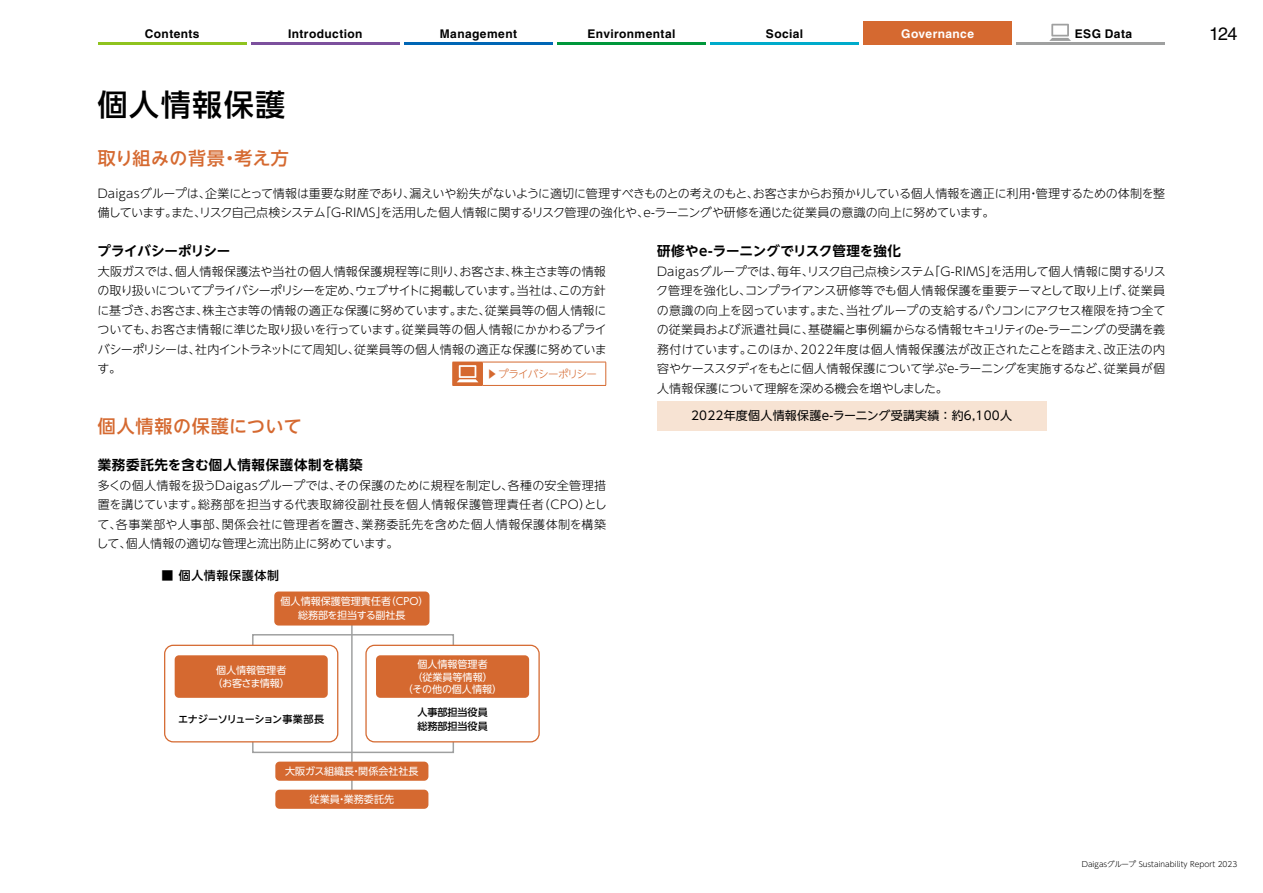
<style>
.page{position:relative;width:1263px;height:893px;background:#fff}
.page>*{position:absolute;margin:0;border:0;box-sizing:border-box;transform-origin:0 0}
.t1{font:500 30px "UD Shin Go NT Pr 6 N";letter-spacing:.05em;color:#000}
.t2{font:500 18px "UD Shin Go NT Pr 6 N";letter-spacing:.025em;color:#d56930}
.t3{font:18px "Helvetica LT Std";color:#000}
.t4{font:700 13.5px "UD Shin Go NT Pr 6 N De";letter-spacing:.05em;color:#000}
.t5{font:700 13.5px "UD Shin Go NT Pr 6 N De";letter-spacing:.015em;color:#000}
.t6{font:700 13.5px "UD Shin Go NT Pr 6 N De";letter-spacing:-.005em;color:#000}
.t7{font:300 12px/19.5px "UD Shin Go NT Pr 6 N";letter-spacing:-.015em;color:#000;text-align:justify}
.t8{font:700 12px "Helvetica LT Std";letter-spacing:.035em;color:#000}
.t9{font:12px "UD Shin Go NT Pr 6 N";letter-spacing:.02em;color:#000}
.t10{font:700 12px "Helvetica LT Std";letter-spacing:.035em;color:#fff}
.t11{font:500 12px "UD Shin Go NT Pr 6 N";letter-spacing:.05em;color:#000}
.t12{font:300 10.5px "UD Shin Go NT Pr 6 N";letter-spacing:-.05em;color:#d56930}
.t13{font:10.05px/13.5px "UD Shin Go NT Pr 6 N";color:#fff;text-align:center}
.t14{font:500 10.05px "UD Shin Go NT Pr 6 N";letter-spacing:-.02em;color:#000}
.t15{font:500 10.05px/13.5px "UD Shin Go NT Pr 6 N";color:#000}
.t16{font:300 7.5px "UD Shin Go NT Pr 6 N";color:#000}
</style>
<div class="page">
<hr style="left:452px;top:385px;width:30px;height:1px;background:#d56930">
<hr style="left:482px;top:362px;width:124px;height:1px;background:#d56930">
<svg style="left:605px;top:362px;width:1px;height:23px"></svg>
<hr style="left:482px;top:385px;width:124px;height:1px;background:#d56930">
<svg style="left:452px;top:362px;width:31px;height:23px"></svg>
<div style="left:657px;top:401px;width:389px;height:30px;background:#f7e3d3"></div>
<div style="left:252px;top:634px;width:202px;height:119px;border:1px solid #9fa0a0"></div>
<div style="left:165px;top:645px;width:173px;height:97px;background:#fff;border-radius:9px"></div>
<div style="left:164px;top:645px;width:174px;height:97px;border:1px solid #d56930;border-radius:9px"></div>
<div style="left:175px;top:655px;width:153px;height:43px;background:#d56930;border-radius:4px"></div>
<div style="left:366px;top:645px;width:173px;height:97px;background:#fff;border-radius:9px"></div>
<div style="left:365px;top:645px;width:175px;height:97px;border:1px solid #d56930;border-radius:9px"></div>
<div style="left:376px;top:655px;width:153px;height:43px;background:#d56930;border-radius:4px"></div>
<hr style="left:351px;top:610px;width:2px;height:190px;background:#9fa0a0">
<div style="left:274px;top:591px;width:155px;height:34px;background:#d56930;border-radius:4px"></div>
<div style="left:275px;top:762px;width:153px;height:19px;background:#d56930;border-radius:4px"></div>
<div style="left:275px;top:790px;width:153px;height:19px;background:#d56930;border-radius:4px"></div>
<div style="left:863px;top:21px;width:149px;height:24px;background:#d56930"></div>
<svg style="left:1049px;top:24px;width:22px;height:17px"></svg>
<hr style="left:98px;top:42px;width:149px;height:3px;background:#8fc31f">
<hr style="left:251px;top:42px;width:149px;height:3px;background:#7c509d">
<hr style="left:404px;top:42px;width:149px;height:3px;background:#0066b5">
<hr style="left:557px;top:42px;width:149px;height:3px;background:#00973b">
<hr style="left:710px;top:42px;width:149px;height:3px;background:#00abcb">
<hr style="left:1016px;top:42px;width:149px;height:3px;background:#9fa0a0">
<p class="t8" style="left:145px;top:26px;width:56px">Contents</p>
<p class="t8" style="left:288px;top:26px;width:76px">Introduction</p>
<p class="t8" style="left:440px;top:26px;width:79px">Management</p>
<p class="t8" style="left:587px;top:26px;width:89px">Environmental</p>
<p class="t8" style="left:766px;top:26px;width:39px">Social</p>
<p class="t10" style="left:901px;top:26px;width:74px">Governance</p>
<p class="t8" style="left:1075px;top:26px;width:59px">ESG Data</p>
<h1 class="t1" style="left:98px;top:80px;width:189px">個人情報保護</h1>
<h2 class="t2" style="left:98px;top:143px;width:193px">取り組みの背景・考え方</h2>
<p class="t7" style="left:98px;top:183px;width:1069px">Daigasグループは、企業にとって情報は重要な財産であり、漏えいや紛失がないように適切に管理すべきものとの考えのもと、お客さまからお預かりしている個人情報を適正に利用・管理するための体制を整備しています。また、リスク自己点検システム「G-RIMS」を活用した個人情報に関するリスク管理の強化や、e-ラーニングや研修を通じた従業員の意識の向上に努めています。</p>
<p class="t6" style="left:97px;top:240px;width:134px">プライバシーポリシー</p>
<p class="t7" style="left:97px;top:261px;width:511px">大阪ガスでは、個人情報保護法や当社の個人情報保護規程等に則り、お客さま、株主さま等の情報の取り扱いについてプライバシーポリシーを定め、ウェブサイトに掲載しています。当社は、この方針に基づき、お客さま、株主さま等の情報の適正な保護に努めています。また、従業員等の個人情報についても、お客さま情報に準じた取り扱いを行っています。従業員等の個人情報にかかわるプライバシーポリシーは、社内イントラネットにて周知し、従業員等の個人情報の適正な保護に努めています。</p>
<p class="t5" style="left:657px;top:240px;width:246px">研修やe-ラーニングでリスク管理を強化</p>
<p class="t7" style="left:656px;top:261px;width:511px">Daigasグループでは、毎年、リスク自己点検システム「G-RIMS」を活用して個人情報に関するリスク管理を強化し、コンプライアンス研修等でも個人情報保護を重要テーマとして取り上げ、従業員の意識の向上を図っています。また、当社グループの支給するパソコンにアクセス権限を持つ全ての従業員および派遣社員に、基礎編と事例編からなる情報セキュリティのe-ラーニングの受講を義務付けています。このほか、2022年度は個人情報保護法が改正されたことを踏まえ、改正法の内容やケーススタディをもとに個人情報保護について学ぶe-ラーニングを実施するなど、従業員が個人情報保護について理解を深める機会を増やしました。</p>
<p class="t9" style="left:691px;top:406px;width:322px">2022年度個人情報保護e-ラーニング受講実績：約6,100人</p>
<p class="t12" style="left:487px;top:365px;width:112px">▶︎プライバシーポリシー</p>
<h2 class="t2" style="left:98px;top:412px;width:205px">個人情報の保護について</h2>
<p class="t4" style="left:98px;top:454px;width:266px">業務委託先を含む個人情報保護体制を構築</p>
<p class="t7" style="left:96px;top:475px;width:512px">多くの個人情報を扱うDaigasグループでは、その保護のために規程を制定し、各種の安全管理措置を講じています。総務部を担当する代表取締役副社長を個人情報保護管理責任者（CPO）として、各事業部や人事部、関係会社に管理者を置き、業務委託先を含めた個人情報保護体制を構築して、個人情報の適切な管理と流出防止に努めています。</p>
<p class="t11" style="left:162px;top:566px;width:119px">■ 個人情報保護体制</p>
<p class="t13" style="left:281px;top:594px;width:149px">個人情報保護管理責任者（CPO）総務部を担当する副社長</p>
<p class="t13" style="left:412px;top:657px;width:82px">個人情報管理者（従業員等情報）</p>
<p class="t13" style="left:403px;top:682px;width:101px">（その他の個人情報）</p>
<p class="t13" style="left:212px;top:663px;width:79px">個人情報管理者（お客さま情報）</p>
<p class="t14" style="left:178px;top:711px;width:148px">エナジーソリューション事業部長</p>
<p class="t15" style="left:417px;top:705px;width:72px">人事部担当役員総務部担当役員</p>
<p class="t13" style="left:285px;top:764px;width:135px">大阪ガス組織長・関係会社社長</p>
<p class="t13" style="left:310px;top:792px;width:86px">従業員・業務委託先</p>
<h2 class="t3" style="left:1209px;top:24px;width:30px">124</h2>
<p class="t16" style="left:1082px;top:858px;width:157px">Daigasグループ Sustainability Report 2023</p>
</div>
